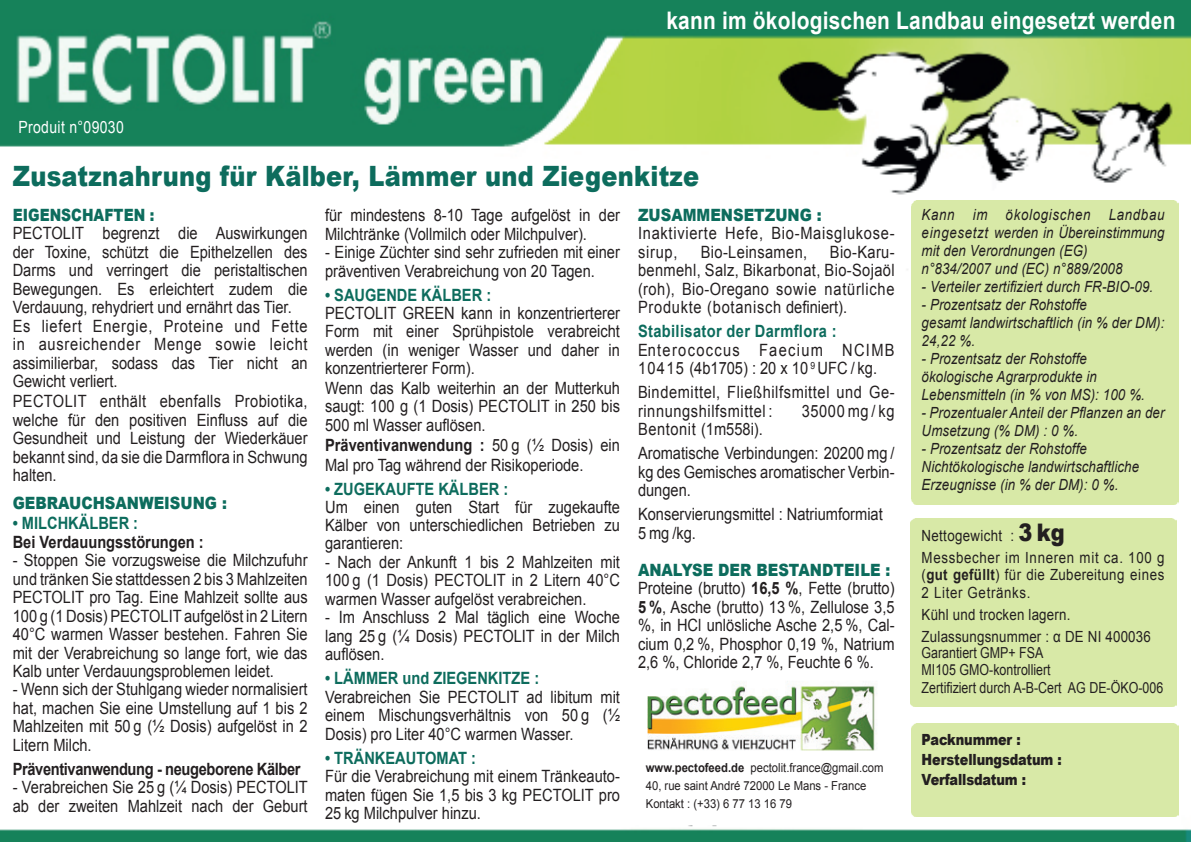
<style>
.page{position:relative;width:1191px;height:842px;background:#fff}
.page>*{position:absolute;margin:0;border:0;box-sizing:border-box;transform-origin:0 0}
.t1{font:900 28px "Arial";letter-spacing:.01em;color:#0d6c5d;scale:.86 1}
.t2{font:700 24.2px "Arial";letter-spacing:.01em;color:#fff;scale:.86 1}
.t3{font:17px/18.4px "Arial";color:#231f20;scale:.86 1}
.t4{font:700 17px "Arial";color:#0d6c5d;scale:.86 1}
.t5{font:17px/18.4px "Arial";letter-spacing:.04em;color:#231f20;scale:.86 1}
.t6{font:17px/18.4px "Arial";letter-spacing:.09em;color:#231f20;scale:.86 1}
.t7{font:17px/18.4px "Arial";letter-spacing:.05em;color:#231f20;scale:.86 1}
.t8{font:700 17px "Arial";letter-spacing:-.025em;color:#231f20;scale:.86 1}
.t9{font:900 17px "Arial";color:#0d6c5d;scale:.86 1}
.t10{font:700 17px "Arial";letter-spacing:.025em;color:#0d6c5d;scale:.86 1}
.t11{font:700 17px "Arial";color:#231f20;scale:.86 1}
.t12{font:900 17px "Arial";color:#0d6c5d;scale:.82 1}
.t13{font:17px "Arial";letter-spacing:.025em;color:#231f20;scale:.86 1}
.t14{font:16.8px "Arial";letter-spacing:.025em;color:#fff;scale:.83 1}
.t15{font:italic 15.4px/18px "Arial";letter-spacing:.01em;color:#231f20;scale:.86 1}
.t16{font:15.4px/22px "Arial";letter-spacing:.05em;color:#231f20;scale:.86 1}
.t17{font:15.4px/22px "Arial";letter-spacing:.025em;color:#231f20;scale:.86 1}
.t18{font:900 15.4px/20px "Arial";letter-spacing:-.01em;color:#231f20;scale:.84 1}
.t19{font:15.2px/16.6px "Arial";color:#231f20;scale:.82 1}
.t20{font:12.4px/18px "Arial";color:#231f20;scale:.91 1}
.s1{font-weight:700}
.s2{font-weight:900;color:#0d6c5d}
.s3{font-weight:900;font-size:24.2px}
</style>
<div class="page">
<img style="left:0;top:0;width:1191px;height:842px">
<div style="left:911px;top:201px;width:267px;height:304px;background:#d8e9a7"></div>
<div style="left:910px;top:518px;width:266px;height:188px;background:#d8e9a7"></div>
<div style="left:911px;top:724px;width:267px;height:92px;background:#d8e9a7"></div>
<div style="left:629px;top:636px;width:275px;height:189px;background:#fff"></div>
<img style="left:647px;top:685px;width:228px;height:66px">
<h2 class="t2" style="left:666px;top:4px;width:593px">kann im ökologischen Landbau eingesetzt werden</h2>
<p class="t14" style="left:18px;top:116px;width:129px">Produit n°09030</p>
<h1 class="t1" style="left:13px;top:155px;width:799px">Zusatznahrung für Kälber, Lämmer und Ziegenkitze</h1>
<p class="t12" style="left:13px;top:202px;width:174px">EIGENSCHAFTEN :</p>
<p class="t3" style="left:13px;top:224px;width:344px">PECTOLIT begrenzt die Auswirkungen der Toxine, schützt die Epithelzellen des Darms und verringert die peristaltischen Bewegungen. Es erleichtert zudem die Verdauung, rehydriert und ernährt das Tier.<br>Es liefert Energie, Proteine und Fette in ausreichender Menge sowie leicht assimilierbar, sodass das Tier nicht an Gewicht verliert.<br>PECTOLIT enthält ebenfalls Probiotika, welche für den positiven Einfluss auf die Gesundheit und Leistung der Wiederkäuer bekannt sind, da sie die Darmflora in Schwung halten.</p>
<p class="t9" style="left:13px;top:491px;width:250px">GEBRAUCHSANWEISUNG :</p>
<p class="t4" style="left:13px;top:512px;width:147px">• MILCHKÄLBER :</p>
<p class="t11" style="left:13px;top:530px;width:224px">Bei Verdauungsstörungen :</p>
<p class="t3" style="left:13px;top:551px;width:344px;text-align:justify">- Stoppen Sie vorzugsweise die Milchzufuhr und tränken Sie stattdessen 2 bis 3 Mahlzeiten PECTOLIT pro Tag. Eine Mahlzeit sollte aus 100 g (1 Dosis) PECTOLIT aufgelöst in 2 Litern 40°C warmen Wasser bestehen. Fahren Sie mit der Verabreichung so lange fort, wie das Kalb unter Verdauungsproblemen leidet.</p>
<p class="t3" style="left:13px;top:680px;width:344px;text-align:justify">- Wenn sich der Stuhlgang wieder normalisiert hat, machen Sie eine Umstellung auf 1 bis 2<br>Mahlzeiten mit 50 g (½ Dosis) aufgelöst in 2<br>Litern Milch.</p>
<p class="t8" style="left:13px;top:758px;width:336px">Präventivanwendung - neugeborene Kälber</p>
<p class="t3" style="left:13px;top:778px;width:345px">- Verabreichen Sie 25 g (¼ Dosis) PECTOLIT ab der zweiten Mahlzeit nach der Geburt</p>
<p class="t9" style="left:638px;top:203px;width:215px">ZUSAMMENSETZUNG :</p>
<p class="t7" style="left:638px;top:224px;width:300px">Inaktivierte Hefe, Bio-Maisglukose&shy;sirup,</p>
<p class="t3" style="left:325px;top:206px;width:344px">für mindestens 8-10 Tage aufgelöst in der<br>Milchtränke (Vollmilch oder Milchpulver).</p>
<p class="t3" style="left:325px;top:243px;width:344px">- Einige Züchter sind sehr zufrieden mit einer präventiven Verabreichung von 20 Tagen.</p>
<p class="t4" style="left:325px;top:283px;width:195px">• SAUGENDE KÄLBER :</p>
<p class="t3" style="left:325px;top:304px;width:344px">PECTOLIT GREEN kann in konzentrierterer Form mit einer Sprühpistole verabreicht werden (in weniger Wasser und daher in konzentrierterer Form).<br>Wenn das Kalb weiterhin an der Mutterkuh</p>
<p class="t3" style="left:325px;top:397px;width:344px;line-height:19.4px">saugt: 100 g (1 Dosis) PECTOLIT in 250 bis 500 ml Wasser auflösen.<br><span class="s1">Präventivanwendung :</span> 50 g (½ Dosis) ein Mal pro Tag während der Risikoperiode.</p>
<p class="t4" style="left:325px;top:478px;width:214px">• ZUGEKAUFTE KÄLBER :</p>
<p class="t3" style="left:325px;top:498px;width:344px;text-align:justify">Um einen guten Start für zugekaufte Kälber von unterschiedlichen Betrieben zu garantieren:</p>
<p class="t3" style="left:325px;top:553px;width:344px;text-align:justify">- Nach der Ankunft 1 bis 2 Mahlzeiten mit 100 g (1 Dosis) PECTOLIT in 2 Litern 40°C warmen Wasser aufgelöst verabreichen.</p>
<p class="t3" style="left:325px;top:608px;width:344px;text-align:justify">- Im Anschluss 2 Mal täglich eine Woche lang 25 g (¼ Dosis) PECTOLIT in der Milch auflösen.</p>
<p class="t4" style="left:325px;top:667px;width:250px">• LÄMMER und ZIEGENKITZE :</p>
<p class="t3" style="left:325px;top:688px;width:344px;text-align:justify">Verabreichen Sie PECTOLIT ad libitum mit einem Mischungsverhältnis von 50 g (½ Dosis) pro Liter 40°C warmen Wasser.</p>
<p class="t4" style="left:325px;top:746px;width:177px">• TRÄNKEAUTOMAT :</p>
<p class="t3" style="left:325px;top:767px;width:344px;text-align:justify">Für die Verabreichung mit einem Tränkeauto&shy;maten fügen Sie 1,5 bis 3 kg PECTOLIT pro 25 kg Milchpulver hinzu.</p>
<p class="t3" style="left:638px;top:243px;width:300px;text-align:justify;text-indent:192px">Bio-Karu&shy;benmehl, Salz, Bikarbonat, Bio-Sojaöl (roh), Bio-Oregano sowie natürliche Produkte (botanisch definiert).</p>
<p class="t10" style="left:638px;top:320px;width:232px">Stabilisator der Darmflora :</p>
<p class="t6" style="left:638px;top:341px;width:300px">Enterococcus Faecium NCIMB<br>10415 (4b1705) : 20 x 10 <sup>9</sup> UFC / kg.</p>
<p class="t5" style="left:638px;top:383px;width:300px">Bindemittel, Fließhilfsmittel und Ge&shy;rinnungshilfsmittel :</p>
<p class="t13" style="left:701px;top:241px;width:125px">Bio-Leinsamen,</p>
<p class="t5" style="left:802px;top:402px;width:109px">35000 mg / kg</p>
<p class="t3" style="left:638px;top:418px;width:300px;line-height:24px">Bentonit (1m558i).<br>Aromatische Verbindungen: 20200 mg /</p>
<p class="t3" style="left:638px;top:463px;width:300px">kg des Gemisches aromatischer Verbin&shy;dungen.</p>
<p class="t3" style="left:638px;top:505px;width:286px">Konservierungsmittel : Natriumformiat<br>5 mg /kg.</p>
<p class="t3" style="left:638px;top:561px;width:300px"><span class="s2">ANALYSE DER BESTANDTEILE :<br></span>Proteine (brutto) <span class="s1">16,5 %</span>, Fette (brutto)<br><span class="s1">5 %</span>, Asche (brutto) 13 %, Zellulose 3,5 %, in HCl unlösliche Asche 2,5 %, Cal&shy;cium 0,2 %, Phosphor 0,19 %, Natrium 2,6 %, Chloride 2,7 %, Feuchte 6 %.</p>
<p class="t20" style="left:646px;top:759px;width:263px"><span class="s1">www.pectofeed.de</span> pectolit.france@gmail.com<br>40, rue saint André 72000 Le Mans - France<br>Kontakt : (+33) 6 77 13 16 79</p>
<p class="t15" style="left:921px;top:206px;width:284px">Kann im ökologischen Landbau eingesetzt werden in Übereinstimmung mit den Verordnungen (EG)<br>n°834/2007 und (EC) n°889/2008</p>
<p class="t15" style="left:921px;top:278px;width:271px">- Verteiler zertifiziert durch FR-BIO-09.</p>
<p class="t15" style="left:921px;top:296px;width:284px">- Prozentsatz der Rohstoffe<br>gesamt landwirtschaftlich (in % der DM):<br>24,22 %.</p>
<p class="t15" style="left:921px;top:350px;width:261px">- Prozentsatz der Rohstoffe ökologische Agrarprodukte in<br>Lebensmitteln (in % von MS): 100 %.</p>
<p class="t15" style="left:921px;top:404px;width:284px">- Prozentualer Anteil der Pflanzen an der<br>Umsetzung (% DM) : 0 %.</p>
<p class="t15" style="left:921px;top:440px;width:254px">- Prozentsatz der Rohstoffe<br>Nichtökologische landwirtschaftliche<br>Erzeugnisse (in % der DM): 0 %.</p>
<p class="t16" style="left:921px;top:525px;width:284px">Nettogewicht : <span class="s3">3 kg<br></span>Messbecher im Inneren mit ca. 100 g</p>
<p class="t16" style="left:921px;top:565px;width:284px;line-height:18px">(<span class="s1">gut gefüllt</span>) für die Zubereitung eines<br>2 Liter Getränks.</p>
<p class="t17" style="left:921px;top:603px;width:268px">Kühl und trocken lagern.<br>Zulassungsnummer : α DE NI 400036</p>
<p class="t19" style="left:921px;top:645px;width:159px">Garantiert GMP+ FSA<br>MI105 GMO-kontrolliert</p>
<p class="t19" style="left:921px;top:679px;width:296px">Zertifiziert durch A-B-Cert AG DE-ÖKO-006</p>
<p class="t18" style="left:921px;top:729px;width:168px">Packnummer :<br>Herstellungsdatum :<br>Verfallsdatum :</p>
</div>
